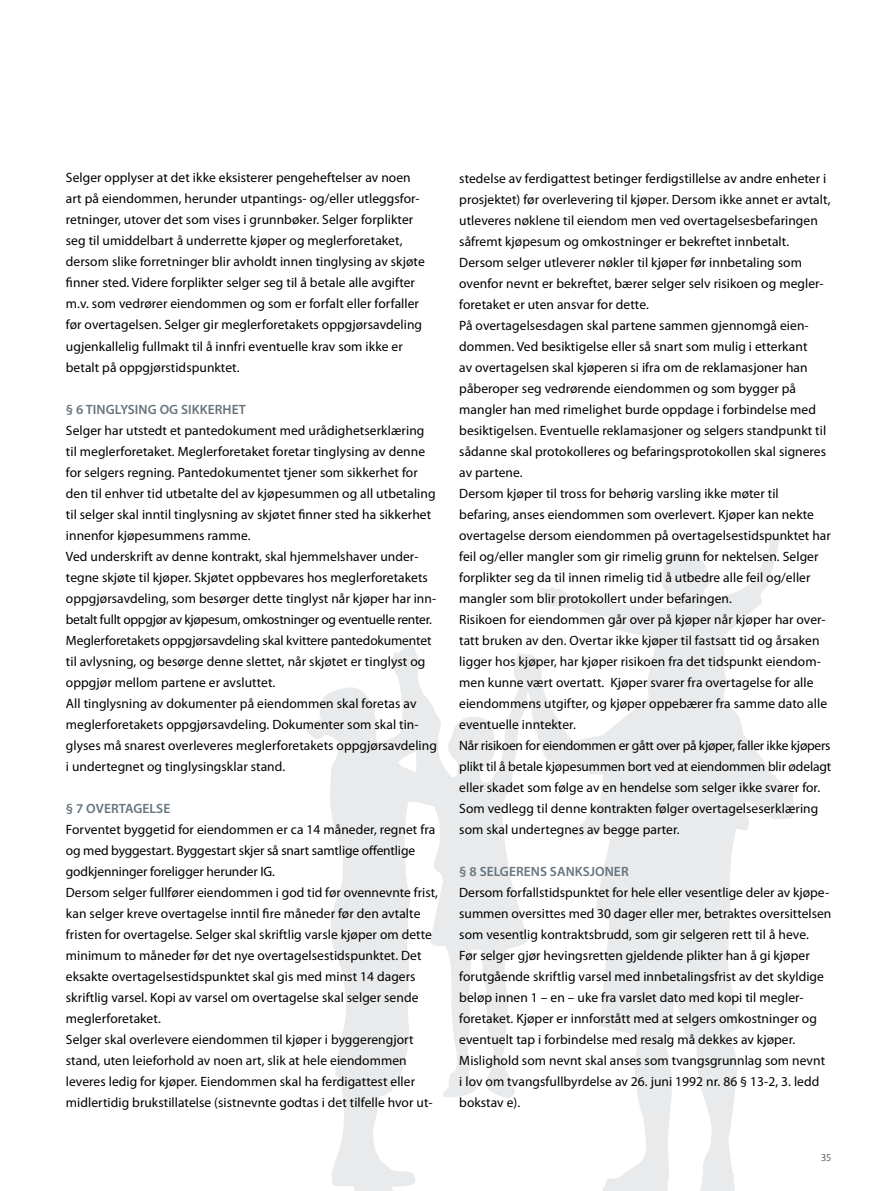
<style>
.page{position:relative;width:893px;height:1191px;background:#fff}
.page>*{position:absolute;margin:0;border:0;box-sizing:border-box;transform-origin:0 0}
.t1{font:13.5px/21px "Myriad Pro";letter-spacing:.005em;color:#000}
.t2{font:600 13.5px "Myriad Pro";letter-spacing:.005em;color:#67757e}
.t3{font:300 10.5px "Myriad Pro";color:#000}
</style>
<div class="page">
<svg style="left:306px;top:538px;width:488px;height:653px"></svg>
<p class="t1" style="left:66px;top:168px;width:360px">Selger opplyser at det ikke eksisterer pengeheftelser av noen art på eiendommen, herunder utpantings- og/eller utleggsfor&shy;retninger, utover det som vises i grunnbøker. Selger forplikter seg til umiddelbart å underrette kjøper og meglerforetaket, dersom slike forretninger blir avholdt innen tinglysing av skjøte finner sted. Videre forplikter selger seg til å betale alle avgifter m.v. som vedrører eiendommen og som er forfalt eller forfaller før overtagelsen. Selger gir meglerforetakets oppgjørsavdeling ugjenkallelig fullmakt til å innfri eventuelle krav som ikke er betalt på oppgjørstidspunktet.</p>
<p class="t2" style="left:66px;top:401px;width:182px">§ 6 TINGLYSING OG SIKKERHET</p>
<p class="t1" style="left:66px;top:420px;width:373px">Selger har utstedt et pantedokument med urådighetserklæring til meglerforetaket. Meglerforetaket foretar tinglysing av denne for selgers regning. Pantedokumentet tjener som sikkerhet for den til enhver tid utbetalte del av kjøpesummen og all utbetaling til selger skal inntil tinglysning av skjøtet finner sted ha sikkerhet innenfor kjøpesummens ramme.<br>Ved underskrift av denne kontrakt, skal hjemmelshaver under&shy;tegne skjøte til kjøper. Skjøtet oppbevares hos meglerforetakets oppgjørsavdeling, som besørger dette tinglyst når kjøper har inn&shy;betalt fullt oppgjør av kjøpesum, omkostninger og eventuelle renter.<br>Meglerforetakets oppgjørsavdeling skal kvittere pantedokumentet til avlysning, og besørge denne slettet, når skjøtet er tinglyst og oppgjør mellom partene er avsluttet.<br>All tinglysning av dokumenter på eiendommen skal foretas av meglerforetakets oppgjørsavdeling. Dokumenter som skal tin&shy;glyses må snarest overleveres meglerforetakets oppgjørsavdeling i undertegnet og tinglysingsklar stand.</p>
<p class="t2" style="left:66px;top:800px;width:106px">§ 7 OVERTAGELSE</p>
<p class="t1" style="left:66px;top:819px;width:374px">Forventet byggetid for eiendommen er ca 14 måneder, regnet fra og med byggestart. Byggestart skjer så snart samtlige offentlige godkjenninger foreligger herunder IG.<br>Dersom selger fullfører eiendommen i god tid før ovennevnte frist, kan selger kreve overtagelse inntil fire måneder før den avtalte fristen for overtagelse. Selger skal skriftlig varsle kjøper om dette minimum to måneder før det nye overtagelsestidspunktet. Det eksakte overtagelsestidspunktet skal gis med minst 14 dagers skriftlig varsel. Kopi av varsel om overtagelse skal selger sende meglerforetaket.<br>Selger skal overlevere eiendommen til kjøper i byggerengjort stand, uten leieforhold av noen art, slik at hele eiendommen leveres ledig for kjøper. Eiendommen skal ha ferdigattest eller midlertidig brukstillatelse (sistnevnte godtas i det tilfelle hvor ut-</p>
<p class="t1" style="left:459px;top:168px;width:374px">stedelse av ferdigattest betinger ferdigstillelse av andre enheter i prosjektet) før overlevering til kjøper. Dersom ikke annet er avtalt, utleveres nøklene til eiendom men ved overtagelsesbefaringen såfremt kjøpesum og omkostninger er bekreftet innbetalt.<br>Dersom selger utleverer nøkler til kjøper før innbetaling som ovenfor nevnt er bekreftet, bærer selger selv risikoen og megler&shy;foretaket er uten ansvar for dette.<br>På overtagelsesdagen skal partene sammen gjennomgå eien&shy;dommen. Ved besiktigelse eller så snart som mulig i etterkant<br>av overtagelsen skal kjøperen si ifra om de reklamasjoner han påberoper seg vedrørende eiendommen og som bygger på mangler han med rimelighet burde oppdage i forbindelse med besiktigelsen. Eventuelle reklamasjoner og selgers standpunkt til sådanne skal protokolleres og befaringsprotokollen skal signeres av partene.<br>Dersom kjøper til tross for behørig varsling ikke møter til befaring, anses eiendommen som overlevert. Kjøper kan nekte overtagelse dersom eiendommen på overtagelsestidspunktet har feil og/eller mangler som gir rimelig grunn for nektelsen. Selger forplikter seg da til innen rimelig tid å utbedre alle feil og/eller mangler som blir protokollert under befaringen.<br>Risikoen for eiendommen går over på kjøper når kjøper har over&shy;tatt bruken av den. Overtar ikke kjøper til fastsatt tid og årsaken ligger hos kjøper, har kjøper risikoen fra det tidspunkt eiendom&shy;men kunne vært overtatt. Kjøper svarer fra overtagelse for alle eiendommens utgifter, og kjøper oppebærer fra samme dato alle eventuelle inntekter.<br>Når risikoen for eiendommen er gått over på kjøper, faller ikke kjøpers plikt til å betale kjøpesummen bort ved at eiendommen blir ødelagt eller skadet som følge av en hendelse som selger ikke svarer for.<br>Som vedlegg til denne kontrakten følger overtagelseserklæring som skal undertegnes av begge parter.</p>
<p class="t2" style="left:459px;top:864px;width:171px">§ 8 SELGERENS SANKSJONER</p>
<p class="t1" style="left:459px;top:882px;width:374px">Dersom forfallstidspunktet for hele eller vesentlige deler av kjøpe&shy;summen oversittes med 30 dager eller mer, betraktes oversittelsen som vesentlig kontraktsbrudd, som gir selgeren rett til å heve.<br>Før selger gjør hevingsretten gjeldende plikter han å gi kjøper forutgående skriftlig varsel med innbetalingsfrist av det skyldige beløp innen 1 – en – uke fra varslet dato med kopi til megler&shy;foretaket. Kjøper er innforstått med at selgers omkostninger og eventuelt tap i forbindelse med resalg må dekkes av kjøper.<br>Mislighold som nevnt skal anses som tvangsgrunnlag som nevnt i lov om tvangsfullbyrdelse av 26. juni 1992 nr. 86 § 13-2, 3. ledd bokstav e).</p>
<p class="t3" style="left:821px;top:1151px;width:12px">35</p>
</div>
